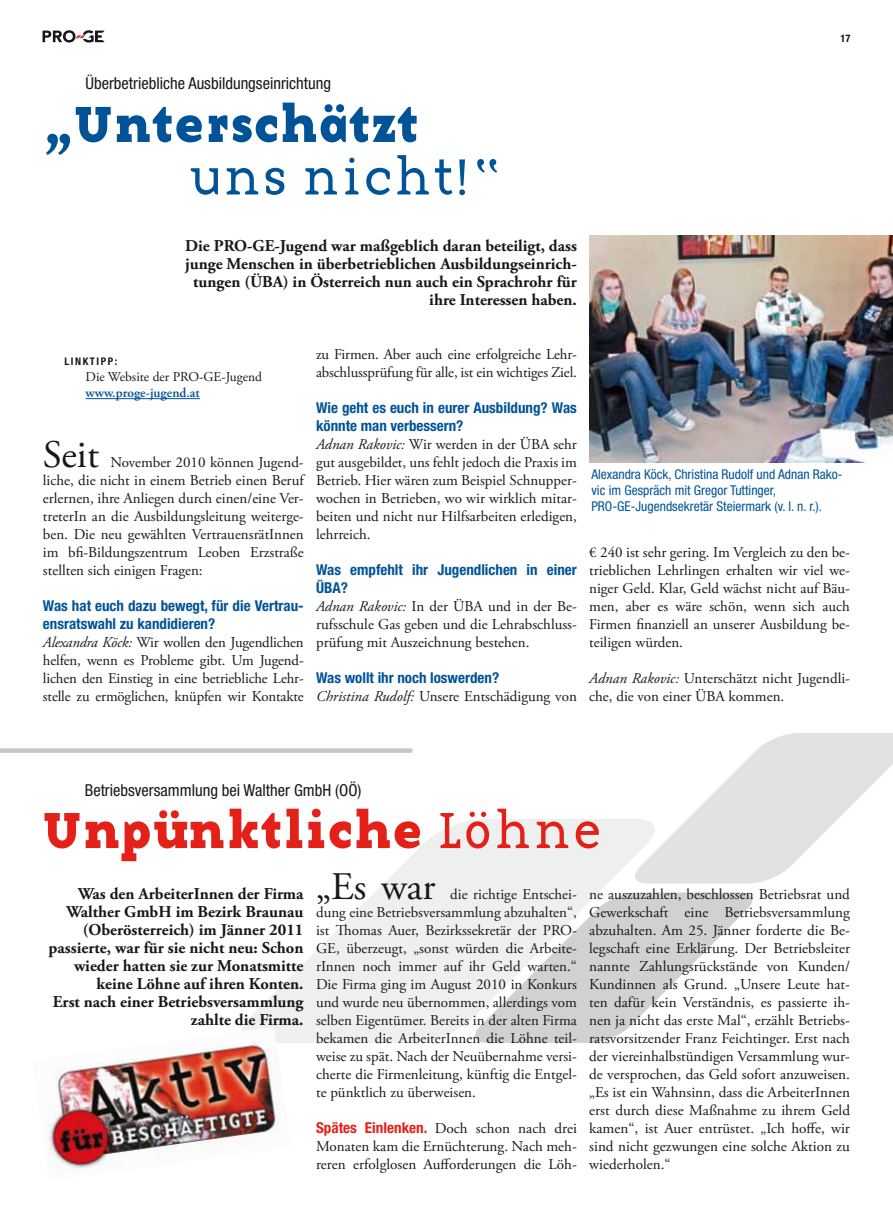
<style>
.page{position:relative;width:893px;height:1212px;background:#fff}
.page>*{position:absolute;margin:0;border:0;box-sizing:border-box;transform-origin:0 0}
.t1{font:52.5px "Base Twelve Serif B";color:#e32119}
.t2{font:52.5px "Base Twelve Serif B";color:#005397}
.t3{font:52.5px "Base Twelve Serif";color:#005397}
.t4{font:39px "Adobe Garamond Pro";color:#1a171c}
.t5{font:700 16.5px/18px "Adobe Garamond Pro";color:#1a171c;text-align:right}
.t6{font:condensed 16.5px "Helvetica Neue LT Std";color:#1a171c}
.t7{font:15px/18px "Adobe Garamond Pro";color:#1a171c;text-align:justify}
.t8{font:700 condensed 15px/18px "Helvetica Neue LT Std";color:#005397}
.t9{font:condensed 13.5px/16.2px "Helvetica Neue LT Std";color:#005397}
.t10{font:13.5px "Adobe Garamond Pro";color:#1a171c}
.t11{font:600 13.5px "Adobe Garamond Pro";color:#005397}
.t12{font:700 condensed 10.5px "Helvetica Neue LT Std";letter-spacing:.15em;color:#1a171c}
.s1{font-style:italic}
.s2{font-family:"Base Twelve Serif"}
.s3{font-family:"Helvetica Neue LT Std";font-weight:700;font-stretch:condensed;color:#e32119}
</style>
<div class="page">
<svg style="left:43px;top:30px;width:62px;height:13px"></svg>
<hr style="left:86px;top:398px;width:114px;height:1px;background:#005397">
<svg style="left:243px;top:819px;width:413px;height:224px;fill:#eeefef"></svg>
<svg style="left:474px;top:892px;width:279px;height:151px"></svg>
<svg style="left:633px;top:733px;width:260px;height:150px"></svg>
<div style="left:0;top:748px;width:412px;height:5px;background:#c6c7c8"></div>
<img style="left:45px;top:1027px;width:246px;height:145px">
<img style="left:589px;top:236px;width:304px;height:226px">
<p class="t6" style="left:85px;top:74px;width:247px">Überbetriebliche Ausbildungseinrichtung</p>
<h1 class="t2" style="left:43px;top:87px;width:378px">„Unterschätzt</h1>
<h1 class="t3" style="left:187px;top:144px;width:317px">uns nicht!“</h1>
<p class="t12" style="left:840px;top:32px;width:12px">17</p>
<p class="t5" style="left:185px;top:237px;width:393px">Die PRO-GE-Jugend war maßgeblich daran beteiligt, dass junge Menschen in überbetrieblichen Ausbildungseinrich&shy;tungen (ÜBA) in Österreich nun auch ein Sprachrohr für ihre Interessen haben.</p>
<p class="t12" style="left:64px;top:355px;width:7px">link</p>
<p class="t12" style="left:90px;top:355px;width:29px">TIPP:</p>
<p class="t10" style="left:86px;top:369px;width:178px">Die Website der PRO-GE-Jugend</p>
<p class="t11" style="left:86px;top:385px;width:116px">www.proge-jugend.at</p>
<h2 class="t4" style="left:43px;top:432px;width:58px">Seit</h2>
<p class="t7" style="left:43px;top:454px;width:262px;text-indent:67px">November 2010 können Jugend&shy;liche, die nicht in einem Betrieb einen Beruf erlernen, ihre Anliegen durch einen/eine Ver&shy;treterIn an die Ausbildungsleitung weiterge&shy;ben. Die neu gewählten VertrauensrätInnen im bfi-Bildungszentrum Leoben Erzstraße stellten sich einigen Fragen:</p>
<p class="t8" style="left:43px;top:597px;width:262px">Was hat euch dazu bewegt, für die Vertrau&shy;ensratswahl zu kandidieren?</p>
<p class="t7" style="left:43px;top:634px;width:262px"><span class="s1">Alexandra Köck:</span> Wir wollen den Jugendlichen helfen, wenn es Probleme gibt. Um Jugend&shy;lichen den Einstieg in eine betriebliche Lehr&shy;stelle zu ermöglichen, knüpfen wir Kontakte</p>
<p class="t7" style="left:316px;top:346px;width:262px">zu Firmen. Aber auch eine erfolgreiche Lehr&shy;abschlussprüfung für alle, ist ein wichtiges Ziel.</p>
<p class="t8" style="left:316px;top:399px;width:262px">Wie geht es euch in eurer Ausbildung? Was könnte man verbessern?</p>
<p class="t7" style="left:316px;top:436px;width:262px"><span class="s1">Adnan Rakovic:</span> Wir werden in der ÜBA sehr gut ausgebildet, uns fehlt jedoch die Praxis im Betrieb. Hier wären zum Beispiel Schnupper&shy;wochen in Betrieben, wo wir wirklich mitar&shy;beiten und nicht nur Hilfsarbeiten erledigen, lehrreich.</p>
<p class="t8" style="left:316px;top:561px;width:262px">Was empfehlt ihr Jugendlichen in einer<br>ÜBA?</p>
<p class="t7" style="left:316px;top:598px;width:262px"><span class="s1">Adnan Rakovic:</span> In der ÜBA und in der Be&shy;rufsschule Gas geben und die Lehrabschluss&shy;prüfung mit Auszeichnung bestehen.</p>
<p class="t8" style="left:316px;top:669px;width:185px">Was wollt ihr noch loswerden?</p>
<p class="t7" style="left:316px;top:688px;width:262px"><span class="s1">Christina Rudolf:</span> Unsere Entschädigung von</p>
<p class="t9" style="left:591px;top:466px;width:253px">Alexandra Köck, Christina Rudolf und Adnan Rako&shy;vic im Gespräch mit Gregor Tuttinger,<br>PRO-GE-Jugendsekretär Steiermark (v. l. n. r.).</p>
<p class="t7" style="left:589px;top:544px;width:262px">€ 240 ist sehr gering. Im Vergleich zu den be&shy;trieblichen Lehrlingen erhalten wir viel we&shy;niger Geld. Klar, Geld wächst nicht auf Bäu&shy;men, aber es wäre schön, wenn sich auch Firmen finanziell an unserer Ausbildung be&shy;teiligen würden.</p>
<p class="t7" style="left:589px;top:670px;width:262px"><span class="s1">Adnan Rakovic:</span> Unterschätzt nicht Jugendli&shy;che, die von einer ÜBA kommen.</p>
<p class="t6" style="left:85px;top:780px;width:278px">Betriebsversammlung bei Walther GmbH (OÖ)</p>
<h1 class="t1" style="left:42px;top:793px;width:562px">Unpünktliche <span class="s2">Löhne</span></h1>
<p class="t5" style="left:49px;top:885px;width:256px">Was den ArbeiterInnen der Firma<br>Walther GmbH im Bezirk Braunau (Oberösterreich) im Jänner 2011 passierte, war für sie nicht neu: Schon wieder hatten sie zur Monatsmitte keine Löhne auf ihren Konten.<br>Erst nach einer Betriebsversammlung zahlte die Firma.</p>
<h2 class="t4" style="left:316px;top:864px;width:121px">„Es war</h2>
<p class="t7" style="left:316px;top:886px;width:262px;text-indent:134px">die richtige Entschei&shy;dung eine Betriebsversammlung abzuhalten“, ist Thomas Auer, Bezirkssekretär der PRO-GE, überzeugt, „sonst würden die Arbeite&shy;rInnen noch immer auf ihr Geld warten.“ Die Firma ging im August 2010 in Konkurs und wurde neu übernommen, allerdings vom selben Eigentümer. Bereits in der alten Firma bekamen die ArbeiterInnen die Löhne teil&shy;weise zu spät. Nach der Neuübernahme versi&shy;cherte die Firmenleitung, künftig die Entgel&shy;te pünktlich zu überweisen.</p>
<p class="t7" style="left:316px;top:1120px;width:262px"><span class="s3">Spätes Einlenken.</span> Doch schon nach drei Monaten kam die Ernüchterung. Nach meh&shy;reren erfolglosen Aufforderungen die Löh-</p>
<p class="t7" style="left:589px;top:886px;width:262px">ne auszuzahlen, beschlossen Betriebsrat und Gewerkschaft eine Betriebsversammlung abzuhalten. Am 25. Jänner forderte die Be&shy;legschaft eine Erklärung. Der Betriebsleiter nannte Zahlungsrückstände von Kunden/ Kundinnen als Grund. „Unsere Leute hat&shy;ten dafür kein Verständnis, es passierte ih&shy;nen ja nicht das erste Mal“, erzählt Betriebs&shy;ratsvorsitzender Franz Feichtinger. Erst nach der viereinhalbstündigen Versammlung wur&shy;de versprochen, das Geld sofort anzuweisen. „Es ist ein Wahnsinn, dass die ArbeiterInnen erst durch diese Maßnahme zu ihrem Geld kamen“, ist Auer entrüstet. „Ich hoffe, wir sind nicht gezwungen eine solche Aktion zu wiederholen.“</p>
</div>
